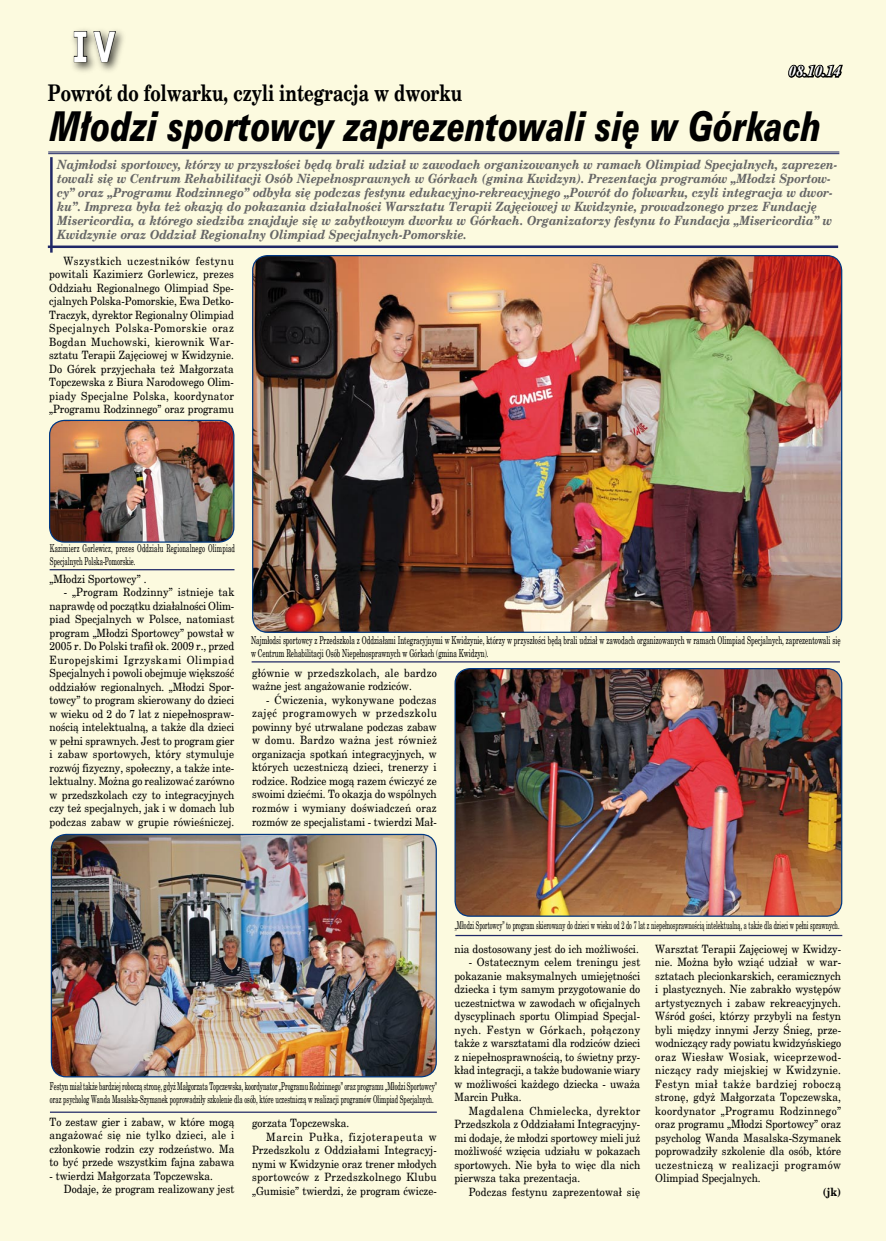
<style>
.page{position:relative;width:886px;height:1241px;background:#fff}
.page>*{position:absolute;margin:0;border:0;box-sizing:border-box;transform-origin:0 0}
.t1{font:italic 37.5px "Zurich Blk PL";color:#000;scale:.73 1}
.t2{font:700 30px "Verdana";color:#fff;scale:.7 1}
.t3{font:700 22.5px "New Brunswick";color:#000;scale:.75 1}
.t4{font:italic 700 15px "Times New Roman";color:#fff}
.t5{font:italic 700 12.5px/14.1px "New Brunswick";color:#666;scale:.9 1}
.t6{font:11.25px/13.5px "New Brunswick";color:#000;text-align:justify;scale:.9 1}
.t7{font:11.25px/13.5px "New Brunswick";letter-spacing:.025em;color:#000;scale:.9 1}
.t8{font:11.25px "New Brunswick";letter-spacing:.03em;color:#000;scale:.9 1}
.t9{font:11.25px "New Brunswick";letter-spacing:.065em;color:#000;scale:.9 1}
.t10{font:700 11.25px "New Brunswick";color:#000;scale:.9 1}
.t11{font:10.62px/12.9px "New Brunswick";color:#000;scale:.55 1}
.t12{font:10.62px/12.9px "New Brunswick";color:#000;scale:.6 1}
.t13{font:10.62px "New Brunswick";color:#000;scale:.52 1}
.t14{font:10.62px/12.9px "New Brunswick";letter-spacing:.03em;color:#000;scale:.56 1}
.s1{font-size:41.25px}
</style>
<div class="page">
<div style="left:0;top:0;width:886px;height:1240px;background:#fcfadf"></div>
<div style="left:68px;top:25px;width:60px;height:50px;background:#faf8dd"></div>
<div style="left:49px;top:31px;width:795px;height:49px;background:#fcfadf"></div>
<hr style="left:50px;top:1111px;width:387px;height:1px;background:#202867">
<hr style="left:50px;top:157px;width:3px;height:95px;background:#202867">
<hr style="left:48px;top:245px;width:790px;height:3px;background:#202867">
<hr style="left:48px;top:151px;width:791px;height:1px;background:#202867">
<hr style="left:48px;top:153px;width:791px;height:1px;background:#202867">
<hr style="left:455px;top:934px;width:387px;height:2px;background:#202867">
<hr style="left:252px;top:661px;width:588px;height:1px;background:#202867">
<img style="left:455px;top:668px;width:387px;height:248px;border-radius:15px">
<div style="left:454px;top:668px;width:388px;height:248px;border:1px solid #003882;border-radius:15px"></div>
<img style="left:51px;top:834px;width:385px;height:242px;border-radius:15px">
<div style="left:51px;top:833px;width:386px;height:244px;border:1px solid #003882;border-radius:15px"></div>
<img style="left:50px;top:420px;width:184px;height:122px;border-radius:15px">
<div style="left:49px;top:419px;width:185px;height:123px;border:1px solid #003882;border-radius:15px"></div>
<hr style="left:50px;top:569px;width:184px;height:1px;background:#202867">
<img style="left:253px;top:255px;width:589px;height:377px;border-radius:15px">
<h2 class="t2" style="left:48px;top:31px;width:98px">str. <span class="s1">I V</span></h2>
<h3 class="t4" style="left:788px;top:61px;width:54px">08.10.14</h3>
<h3 class="t3" style="left:48px;top:79px;width:554px">Powrót do folwarku, czyli integracja w dworku</h3>
<h1 class="t1" style="left:50px;top:101px;width:1058px">Młodzi sportowcy zaprezentowali się w Górkach</h1>
<p class="t5" style="left:57px;top:157px;width:868px">Najmłodsi sportowcy, którzy w przyszłości będą brali udział w zawodach organizowanych w ramach Olimpiad Specjalnych, zaprezen&shy;towali się w Centrum Rehabilitacji Osób Niepełnosprawnych w Górkach (gmina Kwidzyn). Prezentacja programów „Młodzi Sportow&shy;cy” oraz „Programu Rodzinnego” odbyła się podczas festynu edukacyjno-rekreacyjnego „Powrót do folwarku, czyli integracja w dwor&shy;ku”. Impreza była też okazją do pokazania działalności Warsztatu Terapii Zajęciowej w Kwidzynie, prowadzonego przez Fundację Misericordia, a którego siedziba znajduje się w zabytkowym dworku w Górkach. Organizatorzy festynu to Fundacja „Misericordia” w Kwidzynie oraz Oddział Regionalny Olimpiad Specjalnych-Pomorskie.</p>
<p class="t6" style="left:49px;top:254px;width:207px;text-indent:14px">Wszystkich uczestników festynu powitali Kazimierz Gorlewicz, prezes Oddziału Regionalnego Olimpiad Spe&shy;cjalnych Polska-Pomorskie, Ewa Detko-Traczyk, dyrektor Regionalny Olimpiad Specjalnych Polska-Pomorskie oraz Bogdan Muchowski, kierownik War&shy;sztatu Terapii Zajęciowej w Kwidzynie.<br>Do Górek przyjechała też Małgorzata Topczewska z Biura Narodowego Olim&shy;piady Specjalne Polska, koordynator „Programu Rodzinnego” oraz programu</p>
<p class="t14" style="left:50px;top:541px;width:332px">Kazimierz Gorlewicz, prezes Oddziału Regionalnego Olimpiad<br>Specjalnych Polska-Pomorskie.</p>
<p class="t6" style="left:50px;top:571px;width:109px">„Młodzi Sportowcy” .</p>
<p class="t6" style="left:50px;top:585px;width:207px;text-indent:14px">- „Program Rodzinny” istnieje tak naprawdę od początku działalności Olim&shy;piad Specjalnych w Polsce, natomiast program „Młodzi Sportowcy” powstał w 2005 r. Do Polski trafił ok. 2009 r., przed Europejskimi Igrzyskami Olimpiad Specjalnych i powoli obejmuje większość oddziałów regionalnych. „Młodzi Spor&shy;towcy” to program skierowany do dzieci w wieku od 2 do 7 lat z niepełnospraw&shy;nością intelektualną, a także dla dzieci w pełni sprawnych. Jest to program gier i zabaw sportowych, który stymuluje rozwój fizyczny, społeczny, a także inte&shy;lektualny. Można go realizować zarówno w przedszkolach czy to integracyjnych czy też specjalnych, jak i w domach lub podczas zabaw w grupie rówieśniczej.</p>
<p class="t12" style="left:251px;top:633px;width:984px">Najmłodsi sportowcy z Przedszkola z Oddziałami Integracyjnymi w Kwidzynie, którzy w przyszłości będą brali udział w zawodach organizowanych w ramach Olimpiad Specjalnych, zaprezentowali się w Centrum Rehabilitacji Osób Niepełnosprawnych w Górkach (gmina Kwidzyn).</p>
<p class="t7" style="left:252px;top:665px;width:207px">głównie w przedszkolach, ale bardzo ważne jest angażowanie rodziców.</p>
<p class="t6" style="left:252px;top:692px;width:207px;text-indent:14px">- Ćwiczenia, wykonywane podczas zajęć programowych w przedszkolu powinny być utrwalane podczas zabaw w domu. Bardzo ważna jest również organizacja spotkań integracyjnych, w których uczestniczą dzieci, trenerzy i rodzice. Rodzice mogą razem ćwiczyć ze swoimi dziećmi. To okazja do wspólnych rozmów i wymiany doświadczeń oraz rozmów ze specjalistami - twierdzi Mał-</p>
<p class="t13" style="left:455px;top:918px;width:741px">„Młodzi Sportowcy” to program skierowany do dzieci w wieku od 2 do 7 lat z niepełnosprawnością intelektualną, a także dla dzieci w pełni sprawnych.</p>
<p class="t11" style="left:50px;top:1079px;width:705px">Festyn miał także bardziej roboczą stronę, gdyż Małgorzata Topczewska, koordynator „Programu Rodzinnego” oraz programu „Młodzi Sportowcy” oraz psycholog Wanda Masalska-Szymanek poprowadziły szkolenie dla osób, które uczestniczą w realizacji programów Olimpiad Specjalnych.</p>
<p class="t6" style="left:50px;top:1114px;width:207px">To zestaw gier i zabaw, w które mogą angażować się nie tylko dzieci, ale i członkowie rodzin czy rodzeństwo. Ma to być przede wszystkim fajna zabawa</p>
<p class="t6" style="left:64px;top:1168px;width:191px;text-indent:-14px">- twierdzi Małgorzata Topczewska.<br>Dodaje, że program realizowany jest</p>
<p class="t6" style="left:252px;top:1115px;width:109px">gorzata Topczewska.</p>
<p class="t9" style="left:266px;top:1129px;width:191px">Marcin Pułka, fizjoterapeuta w</p>
<p class="t6" style="left:252px;top:1142px;width:207px">Przedszkolu z Oddziałami Integracyj-</p>
<p class="t6" style="left:252px;top:1156px;width:207px">nymi w Kwidzynie oraz trener młodych</p>
<p class="t8" style="left:252px;top:1169px;width:207px">sportowców z Przedszkolnego Klubu</p>
<p class="t6" style="left:252px;top:1183px;width:207px">„Gumisie” twierdzi, że program ćwicze-</p>
<p class="t6" style="left:454px;top:941px;width:206px">nia dostosowany jest do ich możliwości.</p>
<p class="t6" style="left:454px;top:954px;width:208px;text-indent:14px">- Ostatecznym celem treningu jest pokazanie maksymalnych umiejętności dziecka i tym samym przygotowanie do uczestnictwa w zawodach w oficjalnych dyscyplinach sportu Olimpiad Specjal&shy;nych. Festyn w Górkach, połączony także z warsztatami dla rodziców dzieci z niepełnosprawnością, to świetny przy&shy;kład integracji, a także budowanie wiary w możliwości każdego dziecka - uważa Marcin Pułka.</p>
<p class="t6" style="left:454px;top:1103px;width:208px;text-indent:14px">Magdalena Chmielecka, dyrektor Przedszkola z Oddziałami Integracyjny&shy;mi dodaje, że młodzi sportowcy mieli już możliwość wzięcia udziału w pokazach sportowych. Nie była to więc dla nich pierwsza taka prezentacja.</p>
<p class="t6" style="left:469px;top:1184px;width:192px">Podczas festynu zaprezentował się</p>
<p class="t6" style="left:655px;top:941px;width:208px">Warsztat Terapii Zajęciowej w Kwidzy&shy;nie. Można było wziąć udział w war&shy;sztatach plecionkarskich, ceramicznych i plastycznych. Nie zabrakło występów artystycznych i zabaw rekreacyjnych.<br>Wśród gości, którzy przybyli na festyn byli między innymi Jerzy Śnieg, prze&shy;wodniczący rady powiatu kwidzyńskiego oraz Wiesław Wosiak, wiceprzewod&shy;niczący rady miejskiej w Kwidzynie.<br>Festyn miał także bardziej roboczą stronę, gdyż Małgorzata Topczewska, koordynator „Programu Rodzinnego” oraz programu „Młodzi Sportowcy” oraz psycholog Wanda Masalska-Szymanek poprowadziły szkolenie dla osób, które uczestniczą w realizacji programów Olimpiad Specjalnych.</p>
<p class="t10" style="left:823px;top:1184px;width:22px">(jk)</p>
</div>
